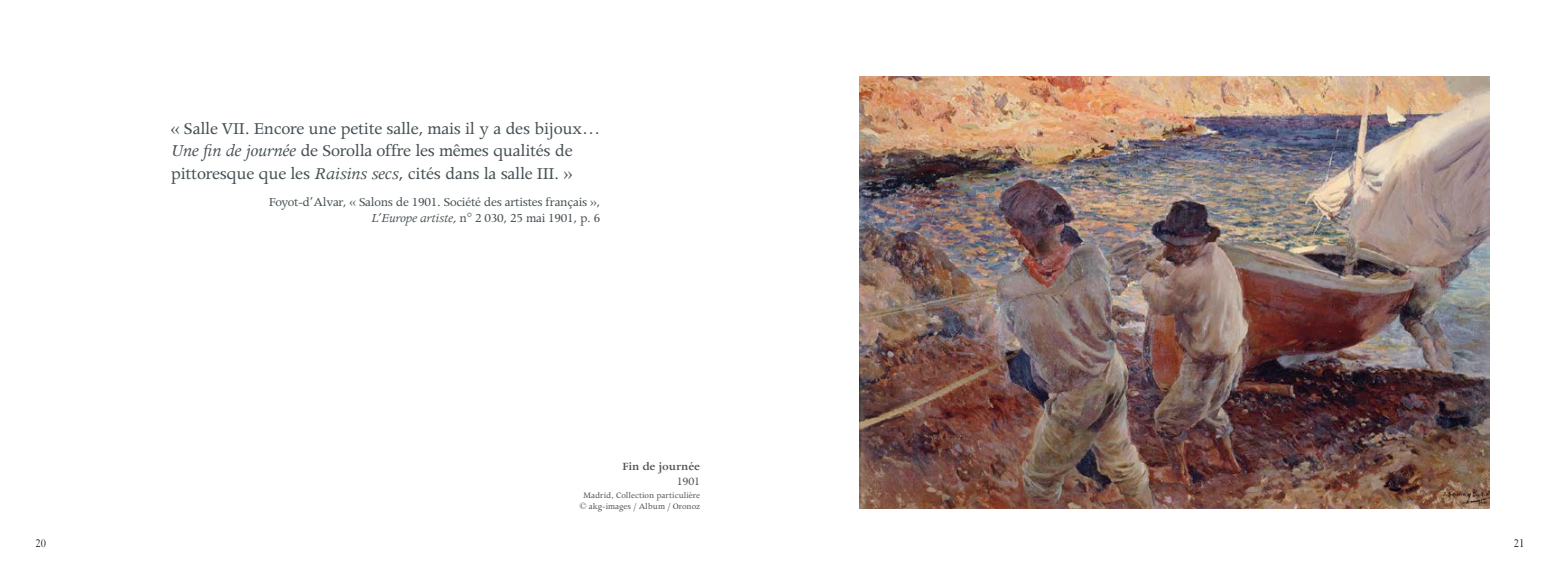
<style>
.page{position:relative;width:1560px;height:585px;background:#fff}
.page>*{position:absolute;margin:0;border:0;box-sizing:border-box;transform-origin:0 0}
.t1{font:18.75px/22.5px "Apollo";letter-spacing:-.015em;color:#455054}
.t2{font:13.75px/16.5px "Apollo";letter-spacing:-.02em;color:#455054;text-align:right}
.t3{font:600 12.5px "Apollo";letter-spacing:-.015em;color:#4f5355}
.t4{font:12.5px "Apollo";color:#4f5355}
.t5{font:10.62px "Electra LH";color:#000}
.t6{font:9.38px/11.2px "Apollo";color:#4f5355;text-align:center}
.s1{font-style:italic}
</style>
<div class="page">
<img style="left:859px;top:76px;width:629px;height:433px">
<p class="t1" style="left:171px;top:117px;width:431px">« Salle VII. Encore une petite salle, mais il y a des bijoux…<br><span class="s1">Une fin de journée</span> de Sorolla offre les mêmes qualités de pittoresque que les <span class="s1">Raisins secs</span>, cités dans la salle III. »</p>
<p class="t2" style="left:269px;top:194px;width:332px">Foyot-d’Alvar, « Salons de 1901. Société des artistes français »,<br><span class="s1">L’Europe artiste,</span> n° 2 030, 25 mai 1901, p. 6</p>
<p class="t3" style="left:622px;top:460px;width:79px">Fin de journée</p>
<p class="t4" style="left:676px;top:474px;width:25px">1901</p>
<p class="t6" style="left:579px;top:489px;width:122px">Madrid, Collection particulière © akg-images / Album / Oronoz</p>
<p class="t5" style="left:35px;top:537px;width:12px">20</p>
<p class="t5" style="left:1513px;top:537px;width:12px">21</p>
</div>
